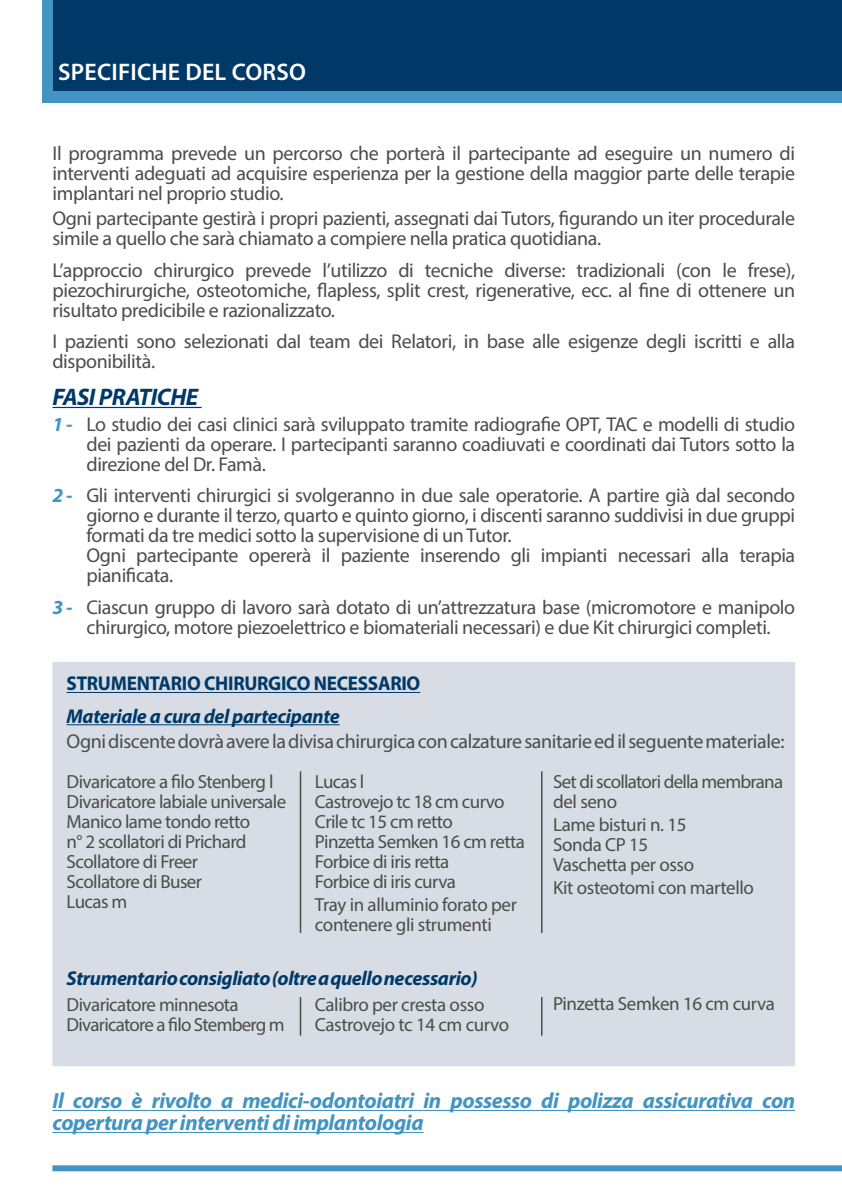
<style>
.page{position:relative;width:842px;height:1191px;background:#fff}
.page>*{position:absolute;margin:0;border:0;box-sizing:border-box;transform-origin:0 0}
.programma_testo_con{font:600 24px "Myriad Pro";letter-spacing:.01em;color:#fff}
.programma_testo_con-2{font:italic 700 24px "Myriad Pro";letter-spacing:-.02em;color:#003968}
.programma_testo_con-3{font:italic 700 22px/22px "Myriad Pro";letter-spacing:-.02em;color:#4294c3}
.programma_testo_con-4{font:20px/20px "Myriad Pro";letter-spacing:-.02em;color:#4b4c4d;text-align:justify}
.programma_testo_con-5{font:italic 700 20px "Myriad Pro";letter-spacing:-.02em;color:#003968}
.t1{font:700 20px "Myriad Pro";letter-spacing:-.015em;color:#003968;scale:.96 1}
.programma_testo_con-6{font:19px/20px "Myriad Pro";letter-spacing:-.03em;color:#4b4c4d}
.s1{font-weight:700;font-style:italic;color:#4294c3}
</style>
<div class="page">
<div style="left:43px;top:0;width:799px;height:102px;background:#4294c3"></div>
<div style="left:54px;top:0;width:788px;height:91px;background:#003968"></div>
<div style="left:52px;top:662px;width:743px;height:404px;background:#d8dde5"></div>
<div style="left:52px;top:1165px;width:790px;height:6px;background:#4294c3"></div>
<hr style="left:52px;top:407px;width:150px;height:1px;background:#003968">
<hr style="left:67px;top:724px;width:273px;height:1px;background:#003968">
<hr style="left:52px;top:1109px;width:743px;height:2px;background:#4294c3">
<hr style="left:52px;top:1131px;width:371px;height:2px;background:#4294c3">
<hr style="left:67px;top:692px;width:353px;height:1px;background:#003968">
<hr style="left:300px;top:771px;width:1px;height:162px;background:#4b4c4d">
<hr style="left:300px;top:997px;width:1px;height:38px;background:#4b4c4d">
<hr style="left:541px;top:997px;width:1px;height:38px;background:#4b4c4d">
<hr style="left:541px;top:771px;width:1px;height:162px;background:#4b4c4d">
<p class="programma_testo_con" style="left:58px;top:57px;width:249px">SPECIFICHE DEL CORSO</p>
<p class="programma_testo_con-4" style="left:52px;top:143px;width:744px">Il programma prevede un percorso che porterà il partecipante ad eseguire un numero di interventi adeguati ad acquisire esperienza per la gestione della maggior parte delle terapie implantari nel proprio studio.</p>
<p class="programma_testo_con-4" style="left:52px;top:208px;width:744px">Ogni partecipante gestirà i propri pazienti, assegnati dai Tutors, figurando un iter procedurale simile a quello che sarà chiamato a compiere nella pratica quotidiana.</p>
<p class="programma_testo_con-4" style="left:52px;top:260px;width:744px">L’approccio chirurgico prevede l’utilizzo di tecniche diverse: tradizionali (con le frese), piezochirurgiche, osteotomiche, flapless, split crest, rigenerative, ecc. al fine di ottenere un risultato predicibile e razionalizzato.</p>
<p class="programma_testo_con-4" style="left:52px;top:331px;width:744px">I pazienti sono selezionati daI team dei Relatori, in base alle esigenze degli iscritti e alla disponibilità.</p>
<p class="programma_testo_con-2" style="left:52px;top:381px;width:147px">FASI PRATICHE</p>
<p class="programma_testo_con-4" style="left:86px;top:414px;width:710px;text-indent:-34px"><span class="s1">1 -</span> Lo studio dei casi clinici sarà sviluppato tramite radiografie OPT, TAC e modelli di studio dei pazienti da operare. I partecipanti saranno coadiuvati e coordinati dai Tutors sotto la direzione del Dr. Famà.</p>
<p class="programma_testo_con-4" style="left:86px;top:485px;width:710px;text-indent:-34px"><span class="s1">2 -</span> Gli interventi chirurgici si svolgeranno in due sale operatorie. A partire già dal secondo giorno e durante il terzo, quarto e quinto giorno, i discenti saranno suddivisi in due gruppi formati da tre medici sotto la supervisione di un Tutor.</p>
<p class="programma_testo_con-4" style="left:86px;top:545px;width:710px">Ogni partecipante opererà il paziente inserendo gli impianti necessari alla terapia pianificata.</p>
<p class="programma_testo_con-4" style="left:52px;top:596px;width:744px;text-align:center"><span class="s1">3 -</span> Ciascun gruppo di lavoro sarà dotato di un’attrezzatura base (micromotore e manipolo chirurgico, motore piezoelettrico e biomateriali necessari) e due Kit chirurgici completi.</p>
<p class="t1" style="left:67px;top:670px;width:370px">STRUMENTARIO CHIRURGICO NECESSARIO</p>
<p class="programma_testo_con-5" style="left:67px;top:703px;width:275px">Materiale a cura del partecipante</p>
<p class="programma_testo_con-4" style="left:67px;top:731px;width:719px">Ogni discente dovrà avere la divisa chirurgica con calzature sanitarie ed il seguente materiale:</p>
<p class="programma_testo_con-6" style="left:67px;top:771px;width:209px">Divaricatore a filo Stenberg l</p>
<p class="programma_testo_con-6" style="left:67px;top:791px;width:221px">Divaricatore labiale universale</p>
<p class="programma_testo_con-6" style="left:67px;top:811px;width:185px">Manico lame tondo retto</p>
<p class="programma_testo_con-6" style="left:67px;top:831px;width:182px">n° 2 scollatori di Prichard</p>
<p class="programma_testo_con-6" style="left:67px;top:851px;width:133px">Scollatore di Freer</p>
<p class="programma_testo_con-6" style="left:67px;top:871px;width:137px">Scollatore di Buser</p>
<p class="programma_testo_con-6" style="left:67px;top:891px;width:62px">Lucas m</p>
<p class="programma_testo_con-6" style="left:315px;top:771px;width:51px">Lucas l</p>
<p class="programma_testo_con-6" style="left:315px;top:791px;width:191px">Castrovejo tc 18 cm curvo</p>
<p class="programma_testo_con-6" style="left:315px;top:811px;width:139px">Crile tc 15 cm retto</p>
<p class="programma_testo_con-6" style="left:315px;top:831px;width:211px">Pinzetta Semken 16 cm retta</p>
<p class="programma_testo_con-6" style="left:315px;top:851px;width:136px">Forbice di iris retta</p>
<p class="programma_testo_con-6" style="left:315px;top:871px;width:142px">Forbice di iris curva</p>
<p class="programma_testo_con-6" style="left:315px;top:894px;width:203px">Tray in alluminio forato per</p>
<p class="programma_testo_con-6" style="left:315px;top:914px;width:178px">contenere gli strumenti</p>
<p class="programma_testo_con-6" style="left:553px;top:771px;width:232px">Set di scollatori della membrana del seno</p>
<p class="programma_testo_con-6" style="left:553px;top:814px;width:135px">Lame bisturi n. 15</p>
<p class="programma_testo_con-6" style="left:553px;top:834px;width:97px">Sonda CP 15</p>
<p class="programma_testo_con-6" style="left:553px;top:854px;width:143px">Vaschetta per osso</p>
<p class="programma_testo_con-6" style="left:553px;top:877px;width:202px">Kit osteotomi con martello</p>
<p class="programma_testo_con-5" style="left:67px;top:965px;width:412px">Strumentario consigliato (oltre a quello necessario)</p>
<p class="programma_testo_con-6" style="left:67px;top:994px;width:174px">Divaricatore minnesota</p>
<p class="programma_testo_con-6" style="left:67px;top:1014px;width:220px">Divaricatore a filo Stemberg m</p>
<p class="programma_testo_con-6" style="left:315px;top:994px;width:171px">Calibro per cresta osso</p>
<p class="programma_testo_con-6" style="left:315px;top:1014px;width:196px">Castrovejo tc 14 cm curvo</p>
<p class="programma_testo_con-6" style="left:553px;top:993px;width:223px">Pinzetta Semken 16 cm curva</p>
<p class="programma_testo_con-3" style="left:52px;top:1089px;width:744px">Il corso è rivolto a medici-odontoiatri in possesso di polizza assicurativa con copertura per interventi di implantologia</p>
</div>
